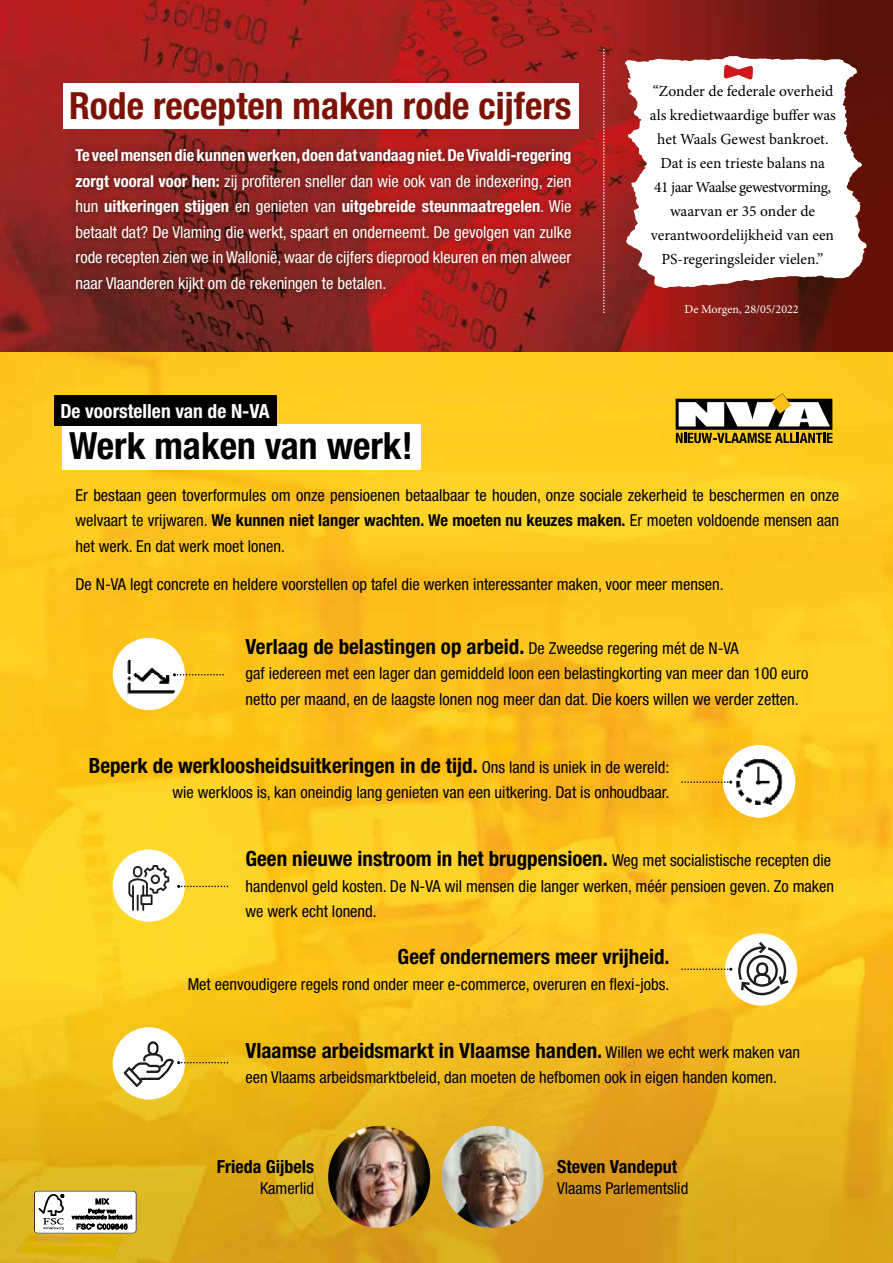
<style>
.page{position:relative;width:893px;height:1263px;background:#fff}
.page>*{position:absolute;margin:0;border:0;box-sizing:border-box;transform-origin:0 0}
.t1{font:700 condensed 37.5px "Helvetica Neue LT Std";color:#7d1206}
.t2{font:700 condensed 37.5px "Helvetica Neue LT Std";color:#000}
.t3{font:700 condensed 21px "Helvetica Neue LT Std";color:#000}
.t4{font:700 condensed 19.5px "Helvetica Neue LT Std";color:#fff}
.t5{font:700 condensed 18px "Helvetica Neue LT Std";color:#000}
.t6{font:condensed 16.5px/25.5px "Helvetica Neue LT Std";color:#000}
.t7{font:condensed 16.5px/25.5px "Helvetica Neue LT Std";color:#fff;text-align:justify}
.t8{font:15.45px/24px "Minion Pro";letter-spacing:-.005em;color:#000;text-align:center}
.t9{font:12px "Minion Pro";color:#fff}
.s1{font-weight:700}
.s2{font-weight:400;font-size:16.5px}
</style>
<div class="page">
<img style="left:0;top:0;width:893px;height:151px">
<img style="left:0;top:151px;width:99px;height:202px">
<img style="left:99px;top:299px;width:450px;height:54px">
<img style="left:549px;top:151px;width:344px;height:202px">
<img style="left:0;top:353px;width:893px;height:910px">
<div style="left:63px;top:83px;width:515px;height:46px;background:#fff"></div>
<div style="left:63px;top:424px;width:358px;height:46px;background:#fff"></div>
<div style="left:54px;top:395px;width:222px;height:31px;background:#000"></div>
<svg style="left:603px;top:49px;width:2px;height:264px"></svg>
<div style="left:113px;top:638px;width:72px;height:72px;background:#fff;border-radius:50%"></div>
<img style="left:127px;top:648px;width:49px;height:46px">
<img style="left:723px;top:745px;width:72px;height:72px;border-radius:36px">
<div style="left:113px;top:849px;width:72px;height:73px;background:#fff;border-radius:50%"></div>
<div style="left:113px;top:1027px;width:72px;height:72px;background:#fff;border-radius:50%"></div>
<div style="left:725px;top:933px;width:72px;height:73px;background:#fff;border-radius:50%"></div>
<svg style="left:173px;top:673px;width:51px;height:3px"></svg>
<svg style="left:177px;top:885px;width:51px;height:3px"></svg>
<svg style="left:681px;top:781px;width:51px;height:3px"></svg>
<svg style="left:681px;top:968px;width:51px;height:3px"></svg>
<svg style="left:128px;top:865px;width:41px;height:46px"></svg>
<svg style="left:124px;top:1041px;width:104px;height:46px"></svg>
<svg style="left:738px;top:942px;width:50px;height:53px"></svg>
<img style="left:328px;top:1126px;width:102px;height:102px;border-radius:51px">
<img style="left:441px;top:1126px;width:103px;height:102px;border-radius:51px">
<svg style="left:676px;top:393px;width:157px;height:50px"></svg>
<img style="left:69px;top:142px;width:509px;height:157px">
<svg style="left:625px;top:56px;width:241px;height:232px"></svg>
<svg style="left:724px;top:64px;width:29px;height:16px"></svg>
<svg style="left:34px;top:1191px;width:103px;height:42px"></svg>
<h1 class="t1" style="left:69px;top:83px;width:504px">Rode recepten maken rode cijfers</h1>
<p class="t7" style="left:75px;top:142px;width:498px"><span class="s1">Te veel mensen die kunnen werken, doen dat vandaag niet. De Vivaldi-regering zorgt vooral voor hen:</span> zij profiteren sneller dan wie ook van de indexering, zien hun <span class="s1">uitkeringen stijgen</span> en genieten van <span class="s1">uitgebreide steunmaatregelen</span>. Wie betaalt dat? De Vlaming die werkt, spaart en onderneemt. De gevolgen van zulke rode recepten zien we in Wallonië, waar de cijfers dieprood kleuren en men alweer naar Vlaanderen kijkt om de rekeningen te betalen.</p>
<p class="t4" style="left:60px;top:399px;width:211px">De voorstellen van de N-VA</p>
<h1 class="t2" style="left:69px;top:423px;width:345px">Werk maken van werk!</h1>
<p class="t8" style="left:650px;top:79px;width:188px">“Zonder de federale overheid als kredietwaardige buffer was het Waals Gewest bankroet.<br>Dat is een trieste balans na<br>41 jaar Waalse gewestvorming, waarvan er 35 onder de verantwoordelijkheid van een<br>PS-regeringsleider vielen.”</p>
<p class="t9" style="left:684px;top:301px;width:116px">De Morgen, 28/05/2022</p>
<p class="t6" style="left:75px;top:482px;width:765px;text-align:justify">Er bestaan geen toverformules om onze pensioenen betaalbaar te houden, onze sociale zekerheid te beschermen en onze welvaart te vrijwaren. <span class="s1">We kunnen niet langer wachten. We moeten nu keuzes maken.</span> Er moeten voldoende mensen aan het werk. En dat werk moet lonen.</p>
<p class="t6" style="left:75px;top:571px;width:650px">De N-VA legt concrete en heldere voorstellen op tafel die werken interessanter maken, voor meer mensen.</p>
<p class="t3" style="left:246px;top:634px;width:495px">Verlaag de belastingen op arbeid. <span class="s2">De Zweedse regering mét de N-VA</span></p>
<p class="t6" style="left:246px;top:661px;width:564px">gaf iedereen met een lager dan gemiddeld loon een belastingkorting van meer dan 100 euro netto per maand, en de laagste lonen nog meer dan dat. Die koers willen we verder zetten.</p>
<p class="t3" style="left:89px;top:753px;width:582px">Beperk de werkloosheidsuitkeringen in de tijd. <span class="s2">Ons land is uniek in de wereld:</span></p>
<p class="t6" style="left:173px;top:780px;width:498px">wie werkloos is, kan oneindig lang genieten van een uitkering. Dat is onhoudbaar.</p>
<p class="t3" style="left:246px;top:846px;width:587px">Geen nieuwe instroom in het brugpensioen. <span class="s2">Weg met socialistische recepten die</span></p>
<p class="t6" style="left:246px;top:873px;width:590px">handenvol geld kosten. De N-VA wil mensen die langer werken, méér pensioen geven. Zo maken we werk echt lonend.</p>
<p class="t3" style="left:398px;top:944px;width:273px">Geef ondernemers meer vrijheid.</p>
<p class="t6" style="left:188px;top:971px;width:483px">Met eenvoudigere regels rond onder meer e-commerce, overuren en flexi-jobs.</p>
<p class="t3" style="left:246px;top:1037px;width:556px">Vlaamse arbeidsmarkt in Vlaamse handen. <span class="s2">Willen we echt werk maken van</span></p>
<p class="t6" style="left:246px;top:1064px;width:533px">een Vlaams arbeidsmarktbeleid, dan moeten de hefbomen ook in eigen handen komen.</p>
<p class="t5" style="left:217px;top:1155px;width:99px">Frieda Gijbels</p>
<p class="t6" style="left:260px;top:1175px;width:56px">Kamerlid</p>
<p class="t5" style="left:557px;top:1155px;width:121px">Steven Vandeput</p>
<p class="t6" style="left:557px;top:1175px;width:133px">Vlaams Parlementslid</p>
</div>
